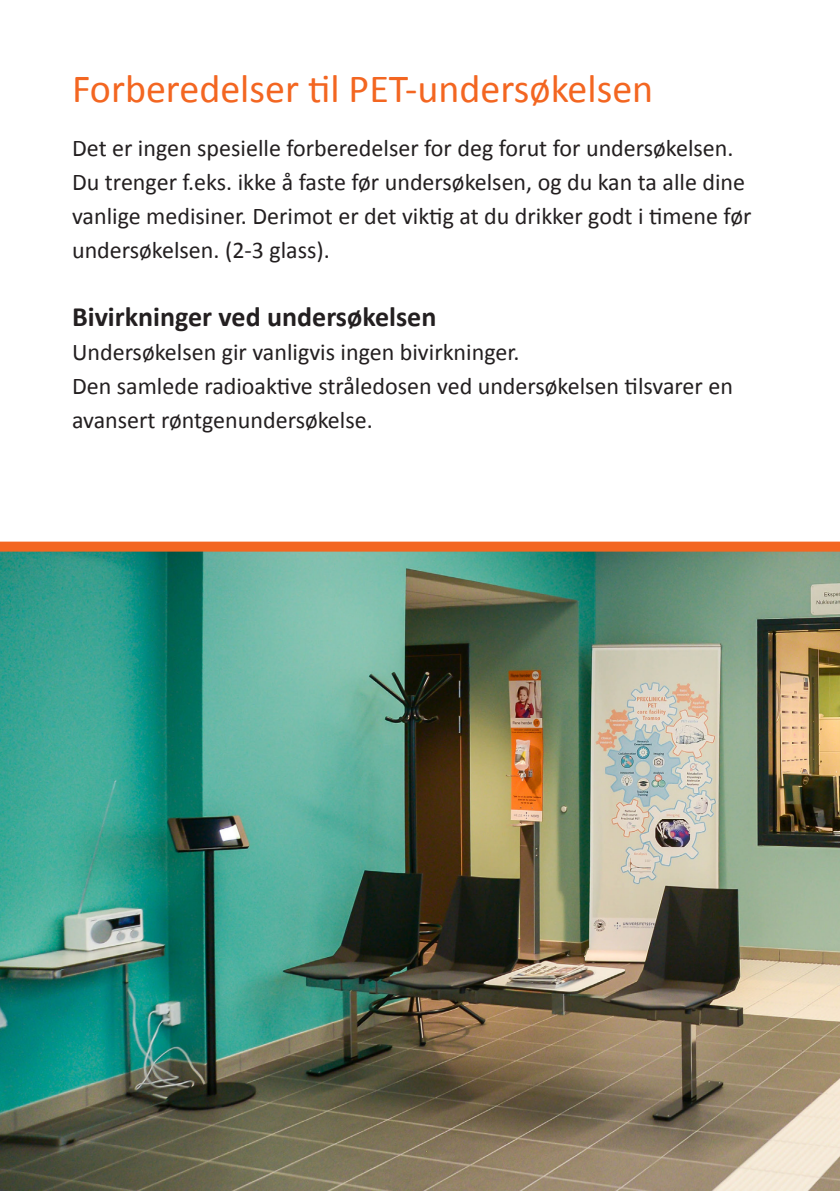
<style>
.page{position:relative;width:840px;height:1191px;background:#fff}
.page>*{position:absolute;margin:0;border:0;box-sizing:border-box;transform-origin:0 0}
.t1{font:40px "Calibri";color:#f36621}
.t2{font:700 28px "Calibri";color:#231f20}
.t3{font:24px/34px "Calibri";color:#231f20}
</style>
<div class="page">
<img style="left:0;top:551px;width:839px;height:640px">
<div style="left:0;top:541px;width:839px;height:10px;background:#f36621"></div>
<p class="t1" style="left:72px;top:63px;width:582px">Forberedelser til PET-undersøkelsen</p>
<p class="t3" style="left:72px;top:131px;width:680px">Det er ingen spesielle forberedelser for deg forut for undersøkelsen.<br>Du trenger f.eks. ikke å faste før undersøkelsen, og du kan ta alle dine vanlige medisiner. Derimot er det viktig at du drikker godt i timene før undersøkelsen. (2-3 glass).</p>
<p class="t2" style="left:72px;top:298px;width:365px">Bivirkninger ved undersøkelsen</p>
<p class="t3" style="left:72px;top:335px;width:448px">Undersøkelsen gir vanligvis ingen bivirkninger.</p>
<p class="t3" style="left:72px;top:369px;width:662px">Den samlede radioaktive stråledosen ved undersøkelsen tilsvarer en avansert røntgenundersøkelse.</p>
</div>
